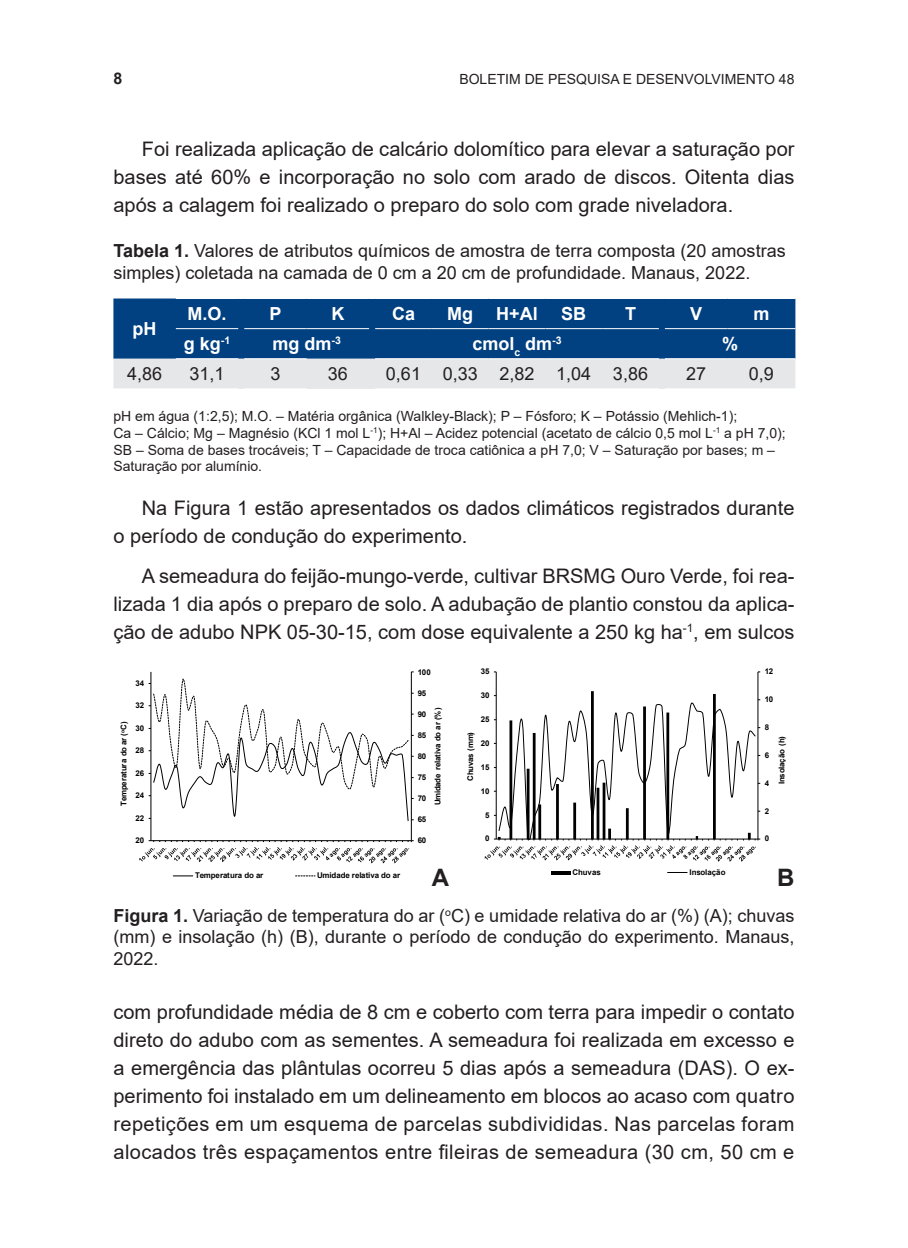
<style>
.page{position:relative;width:908px;height:1248px;background:#fff}
.page>*{position:absolute;margin:0;border:0;box-sizing:border-box;transform-origin:0 0}
.t1{font:700 24px "Arial";color:#231f20}
.t2{font:20px/28px "Arial";color:#231f20;text-align:justify}
.t3{font:18px/21.6px "Arial";color:#231f20;text-align:justify}
.t4{font:700 18px "Arial";color:#fff}
.t5{font:700 16px "Arial";color:#231f20}
.t6{font:14px/16.8px "Arial";color:#231f20}
.t7{font:700 8px "Arial";letter-spacing:-.025em;color:#000001}
.t8{font:700 7.8px "Arial";letter-spacing:-.025em;color:#000001}
.s1{font-weight:700}
</style>
<div class="page">
<hr style="left:410px;top:671px;width:1px;height:169px;background:#000001">
<hr style="left:150px;top:671px;width:1px;height:169px;background:#000001">
<svg style="left:148px;top:671px;width:265px;height:150px"></svg>
<svg style="left:139px;top:840px;width:274px;height:23px"></svg>
<svg style="left:173px;top:875px;width:20px;height:1px"></svg>
<svg style="left:295px;top:875px;width:20px;height:1px"></svg>
<hr style="left:590px;top:691px;width:3px;height:148px;background:#000001">
<hr style="left:712px;top:694px;width:3px;height:145px;background:#000001">
<hr style="left:757px;top:672px;width:1px;height:167px;background:#000001">
<hr style="left:495px;top:672px;width:1px;height:167px;background:#000001">
<svg style="left:484px;top:695px;width:276px;height:166px"></svg>
<svg style="left:551px;top:871px;width:19px;height:3px"></svg>
<svg style="left:667px;top:872px;width:19px;height:1px"></svg>
<svg style="left:113px;top:298px;width:682px;height:91px;background:#537ca6"></svg>
<hr style="left:375px;top:298px;width:56px;height:1px;background:#fff">
<hr style="left:431px;top:298px;width:57px;height:1px;background:#fff">
<p class="t5" style="left:113px;top:67px;width:10px">8</p>
<p class="t6" style="left:459px;top:70px;width:336px">BOLETIM DE PESQUISA E DESENVOLVIMENTO 48</p>
<p class="t2" style="left:113px;top:135px;width:682px;text-indent:28px">Foi realizada aplicação de calcário dolomítico para elevar a saturação por bases até 60% e incorporação no solo com arado de discos. Oitenta dias após a calagem foi realizado o preparo do solo com grade niveladora.</p>
<p class="t3" style="left:113px;top:240px;width:673px"><span class="s1">Tabela 1.</span> Valores de atributos químicos de amostra de terra composta (20 amostras simples) coletada na camada de 0 cm a 20 cm de profundidade. Manaus, 2022.</p>
<p class="t4" style="left:132px;top:316px;width:25px">pH</p>
<p class="t4" style="left:187px;top:301px;width:41px">M.O.</p>
<p class="t4" style="left:269px;top:301px;width:14px">P</p>
<p class="t4" style="left:331px;top:301px;width:14px">K</p>
<p class="t4" style="left:392px;top:301px;width:25px">Ca</p>
<p class="t4" style="left:447px;top:301px;width:27px">Mg</p>
<p class="t4" style="left:496px;top:301px;width:43px">H+Al</p>
<p class="t4" style="left:561px;top:301px;width:27px">SB</p>
<p class="t4" style="left:624px;top:301px;width:12px">T</p>
<p class="t4" style="left:689px;top:301px;width:14px">V</p>
<p class="t4" style="left:753px;top:301px;width:18px">m</p>
<p class="t4" style="left:184px;top:331px;width:48px">g kg<sup>-1</sup></p>
<p class="t4" style="left:272px;top:331px;width:70px">mg dm<sup>-3</sup></p>
<p class="t4" style="left:472px;top:331px;width:91px">cmol<sub>c</sub> dm<sup>-3</sup></p>
<p class="t4" style="left:721px;top:331px;width:18px">%</p>
<p class="t3" style="left:127px;top:363px;width:37px">4,86</p>
<p class="t3" style="left:189px;top:363px;width:37px">31,1</p>
<p class="t3" style="left:270px;top:363px;width:12px">3</p>
<p class="t3" style="left:328px;top:363px;width:22px">36</p>
<p class="t3" style="left:386px;top:363px;width:263px">0,61 0,33 2,82 1,04 3,86</p>
<p class="t3" style="left:685px;top:363px;width:22px">27</p>
<p class="t3" style="left:748px;top:363px;width:27px">0,9</p>
<p class="t6" style="left:113px;top:407px;width:673px">pH em água (1:2,5); M.O. – Matéria orgânica (Walkley-Black); P – Fósforo; K – Potássio (Mehlich-1);<br>Ca – Cálcio; Mg – Magnésio (KCl 1 mol L<sup>-1</sup>); H+Al – Acidez potencial (acetato de cálcio 0,5 mol L<sup>-1</sup> a pH 7,0); SB – Soma de bases trocáveis; T – Capacidade de troca catiônica a pH 7,0; V – Saturação por bases; m – Saturação por alumínio.</p>
<p class="t2" style="left:113px;top:494px;width:682px;text-indent:28px">Na Figura 1 estão apresentados os dados climáticos registrados durante o período de condução do experimento.</p>
<p class="t2" style="left:113px;top:561px;width:682px;text-indent:28px">A semeadura do feijão-mungo-verde, cultivar BRSMG Ouro Verde, foi rea&shy;lizada 1 dia após o preparo de solo. A adubação de plantio constou da aplica&shy;ção de adubo NPK 05-30-15, com dose equivalente a 250 kg ha<sup>-1</sup>, em sulcos</p>
<p class="t8" style="left:417px;top:666px;width:15px">100</p>
<p class="t8" style="left:481px;top:666px;width:10px">35</p>
<p class="t8" style="left:764px;top:666px;width:10px">12</p>
<p class="t8" style="left:136px;top:677px;width:10px">34</p>
<p class="t8" style="left:417px;top:687px;width:10px">95</p>
<p class="t8" style="left:481px;top:689px;width:10px">30</p>
<p class="t8" style="left:136px;top:700px;width:10px">32</p>
<p class="t8" style="left:118px;top:805px;width:86px;rotate:-90deg">Temperatura do ar (<sup>o</sup>C)</p>
<p class="t8" style="left:136px;top:722px;width:10px">30</p>
<p class="t8" style="left:136px;top:745px;width:10px">28</p>
<p class="t8" style="left:136px;top:767px;width:10px">26</p>
<p class="t8" style="left:136px;top:790px;width:10px">24</p>
<p class="t8" style="left:417px;top:708px;width:10px">90</p>
<p class="t8" style="left:417px;top:729px;width:10px">85</p>
<p class="t8" style="left:417px;top:750px;width:10px">80</p>
<p class="t8" style="left:417px;top:771px;width:10px">75</p>
<p class="t8" style="left:417px;top:792px;width:10px">70</p>
<p class="t8" style="left:432px;top:805px;width:99px;rotate:-90deg">Umidade relativa do ar (%)</p>
<p class="t8" style="left:481px;top:713px;width:10px">25</p>
<p class="t7" style="left:464px;top:780px;width:50px;rotate:-90deg">Chuvas (mm)</p>
<p class="t8" style="left:481px;top:737px;width:10px">20</p>
<p class="t8" style="left:481px;top:761px;width:10px">15</p>
<p class="t8" style="left:481px;top:785px;width:10px">10</p>
<p class="t8" style="left:764px;top:693px;width:10px">10</p>
<p class="t8" style="left:764px;top:721px;width:6px">8</p>
<p class="t8" style="left:764px;top:749px;width:6px">6</p>
<p class="t8" style="left:764px;top:777px;width:6px">4</p>
<p class="t7" style="left:775px;top:784px;width:50px;rotate:-90deg">Insolação (h)</p>
<p class="t8" style="left:136px;top:812px;width:10px">22</p>
<p class="t8" style="left:417px;top:813px;width:10px">65</p>
<p class="t8" style="left:485px;top:809px;width:6px">5</p>
<p class="t8" style="left:764px;top:805px;width:6px">2</p>
<p class="t8" style="left:136px;top:834px;width:10px">20</p>
<p class="t8" style="left:417px;top:834px;width:10px">60</p>
<p class="t8" style="left:485px;top:833px;width:6px">0</p>
<p class="t8" style="left:764px;top:833px;width:6px">0</p>
<p class="t8" style="left:195px;top:869px;width:70px">Temperatura do ar</p>
<p class="t8" style="left:317px;top:869px;width:85px">Umidade relativa do ar</p>
<p class="t1" style="left:431px;top:860px;width:19px">A</p>
<p class="t1" style="left:776px;top:860px;width:19px">B</p>
<p class="t8" style="left:572px;top:866px;width:30px">Chuvas</p>
<p class="t8" style="left:689px;top:866px;width:38px">Insolação</p>
<p class="t3" style="left:113px;top:904px;width:682px"><span class="s1">Figura 1.</span> Variação de temperatura do ar (<sup>o</sup>C) e umidade relativa do ar (%) (A); chuvas (mm) e insolação (h) (B), durante o período de condução do experimento. Manaus, 2022.</p>
<p class="t2" style="left:113px;top:997px;width:682px">com profundidade média de 8 cm e coberto com terra para impedir o contato direto do adubo com as sementes. A semeadura foi realizada em excesso e a emergência das plântulas ocorreu 5 dias após a semeadura (DAS). O ex&shy;perimento foi instalado em um delineamento em blocos ao acaso com quatro repetições em um esquema de parcelas subdivididas. Nas parcelas foram alocados três espaçamentos entre fileiras de semeadura (30 cm, 50 cm e</p>
</div>
